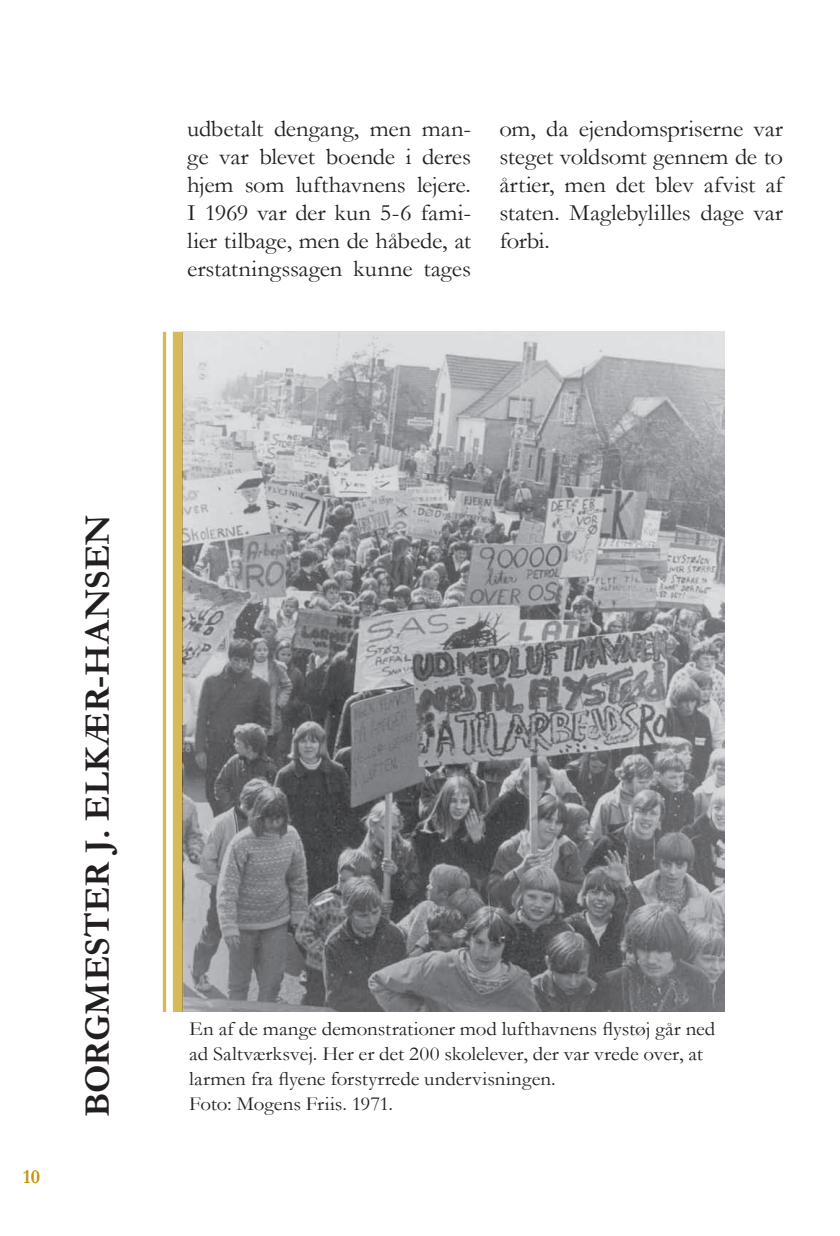
<style>
.page{position:relative;width:840px;height:1236px;background:#fff}
.page>*{position:absolute;margin:0;border:0;box-sizing:border-box;transform-origin:0 0}
.t1{font:700 36px "Garamond";color:#231f20}
.Brødtekst{font:23.6px/28px "Garamond";letter-spacing:-.005em;color:#231f20;text-align:justify;scale:1.05 1}
.Billedtekst_sort_ven{font:20px/25px "Garamond";color:#231f20;scale:1.05 1}
.t2{font:700 20px "Garamond";color:#c49608}
</style>
<div class="page">
<img style="left:183px;top:332px;width:541px;height:680px">
<div style="left:173px;top:332px;width:10px;height:680px;background:#d7b95a"></div>
<hr style="left:163px;top:332px;width:3px;height:680px;background:#c49608">
<p class="Brødtekst" style="left:187px;top:114px;width:271px">udbetalt dengang, men man&shy;ge var blevet boende i deres hjem som lufthavnens lejere.<br>I 1969 var der kun 5-6 fami&shy;lier tilbage, men de håbede, at erstatningssagen kunne tages</p>
<p class="Brødtekst" style="left:499px;top:114px;width:271px">om, da ejendomspriserne var steget voldsomt gennem de to årtier, men det blev afvist af staten. Maglebylilles dage var forbi.</p>
<p class="t2" style="left:23px;top:1163px;width:19px">10</p>
<h1 class="t1" style="left:73px;top:1117px;width:604px;rotate:-90deg">BORGMESTER J. ELKÆR-HANSEN</h1>
<p class="Billedtekst_sort_ven" style="left:189px;top:1016px;width:502px">En af de mange demonstrationer mod lufthavnens flystøj går ned ad Saltværksvej. Her er det 200 skolelever, der var vrede over, at larmen fra flyene forstyrrede undervisningen.</p>
<p class="Billedtekst_sort_ven" style="left:189px;top:1091px;width:196px">Foto: Mogens Friis. 1971.</p>
</div>
